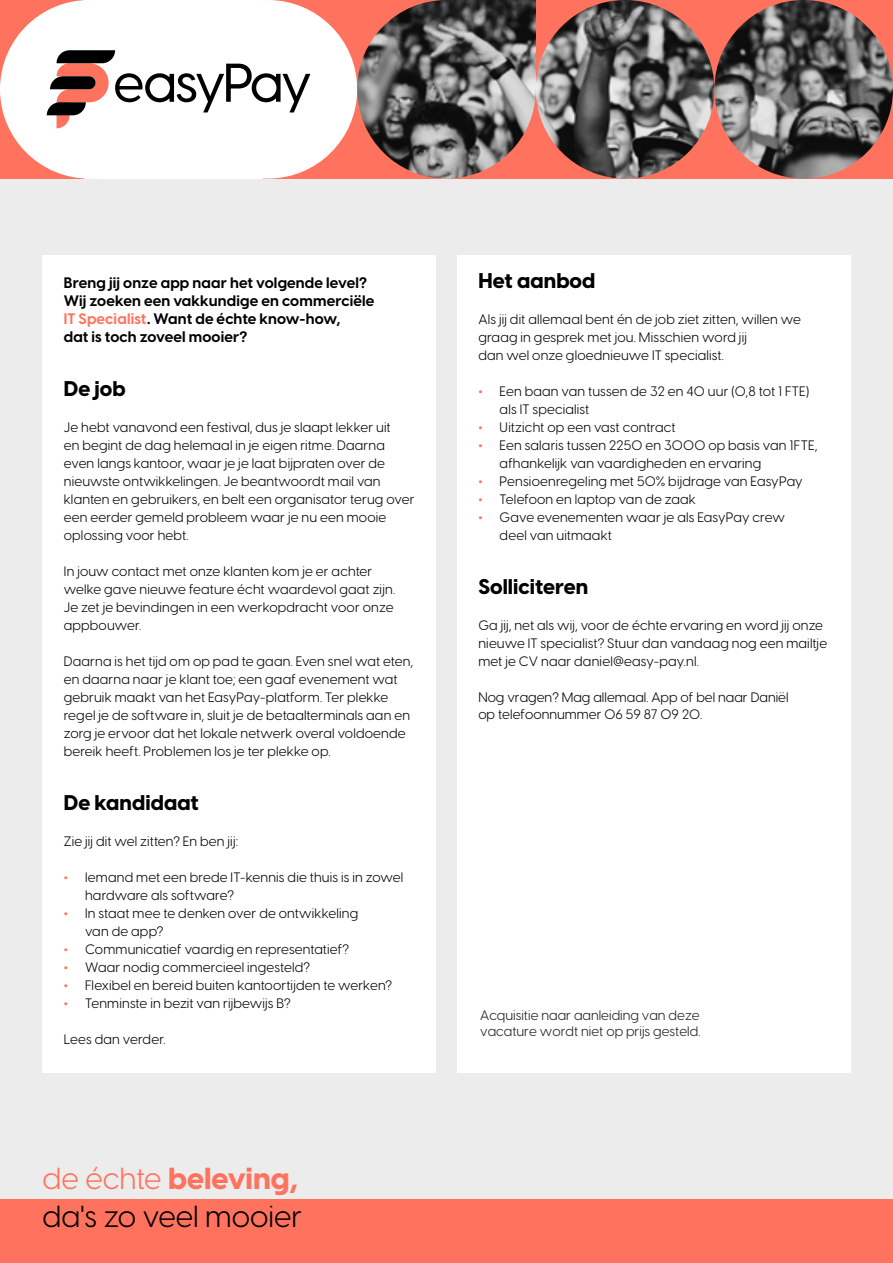
<style>
.page{position:relative;width:893px;height:1263px;background:#fff}
.page>*{position:absolute;margin:0;border:0;box-sizing:border-box;transform-origin:0 0}
.t1{font:30px/37.5px "Visby CF";color:#000}
.t2{font:800 21px "Visby CF";letter-spacing:.005em;color:#000}
.t3{font:700 15px/18px "Visby CF";letter-spacing:.01em;color:#000}
.t4{font:13.5px/18px "Visby CF";letter-spacing:.01em;color:#000}
.t5{font:13.5px/16.2px "Visby CF";color:#1e1e1c}
.s1{color:#ff735e}
.s2{font-family:"Amaranth";color:#ff735e}
.s3{font-weight:800;color:#ff735e}
</style>
<div class="page">
<div style="left:0;top:135px;width:893px;height:1080px;background:#ececec"></div>
<div style="left:0;top:0;width:893px;height:179px;background:#ff735e"></div>
<div style="left:43px;top:255px;width:393px;height:817px;background:#fff"></div>
<img style="left:456px;top:0;width:80px;height:80px">
<div style="left:0;top:0;width:179px;height:179px;background:#fff;border-radius:50%"></div>
<div style="left:179px;top:0;width:178px;height:179px;background:#fff;border-radius:50%"></div>
<img style="left:357px;top:0;width:179px;height:179px;border-radius:89px">
<img style="left:536px;top:0;width:178px;height:179px;border-radius:89px">
<div style="left:84px;top:0;width:179px;height:179px;background:#fff"></div>
<svg style="left:47px;top:50px;width:263px;height:78px"></svg>
<div style="left:457px;top:255px;width:393px;height:817px;background:#fff"></div>
<div style="left:0;top:1199px;width:893px;height:64px;background:#ff735e"></div>
<img style="left:714px;top:0;width:179px;height:179px;border-radius:89px">
<p class="t3" style="left:64px;top:273px;width:312px">Breng jij onze app naar het volgende level?<br>Wij zoeken een vakkundige en commerciële <span class="s1">IT Specialist</span>. Want de échte know-how,<br>dat is toch zoveel mooier?</p>
<h2 class="t2" style="left:64px;top:372px;width:64px">De job</h2>
<p class="t4" style="left:64px;top:417px;width:352px">Je hebt vanavond een festival, dus je slaapt lekker uit<br>en begint de dag helemaal in je eigen ritme. Daarna even langs kantoor, waar je je laat bijpraten over de nieuwste ontwikkelingen. Je beantwoordt mail van klanten en gebruikers, en belt een organisator terug over een eerder gemeld probleem waar je nu een mooie oplossing voor hebt.</p>
<p class="t4" style="left:64px;top:561px;width:333px">In jouw contact met onze klanten kom je er achter welke gave nieuwe feature écht waardevol gaat zijn.<br>Je zet je bevindingen in een werkopdracht voor onze appbouwer.</p>
<p class="t4" style="left:64px;top:651px;width:351px">Daarna is het tijd om op pad te gaan. Even snel wat eten, en daarna naar je klant toe; een gaaf evenement wat gebruik maakt van het EasyPay-platform. Ter plekke regel je de software in, sluit je de betaalterminals aan en zorg je ervoor dat het lokale netwerk overal voldoende bereik heeft. Problemen los je ter plekke op.</p>
<h2 class="t2" style="left:64px;top:786px;width:137px">De kandidaat</h2>
<p class="t4" style="left:64px;top:831px;width:176px">Zie jij dit wel zitten? En ben jij:</p>
<p class="t4" style="left:85px;top:867px;width:320px;text-indent:-21px"><span class="s2">•</span> Iemand met een brede IT-kennis die thuis is in zowel hardware als software?</p>
<p class="t4" style="left:85px;top:903px;width:275px;text-indent:-21px"><span class="s2">•</span> In staat mee te denken over de ontwikkeling van de app?</p>
<p class="t4" style="left:64px;top:939px;width:287px"><span class="s2">•</span> Communicatief vaardig en representatief?</p>
<p class="t4" style="left:64px;top:957px;width:248px"><span class="s2">•</span> Waar nodig commercieel ingesteld?</p>
<p class="t4" style="left:64px;top:975px;width:330px"><span class="s2">•</span> Flexibel en bereid buiten kantoortijden te werken?</p>
<p class="t4" style="left:64px;top:993px;width:229px"><span class="s2">•</span> Tenminste in bezit van rijbewijs B?</p>
<p class="t4" style="left:64px;top:1029px;width:103px">Lees dan verder.</p>
<h1 class="t1" style="left:43px;top:1158px;width:261px"><span class="s1">de échte</span> <span class="s3">beleving, </span>da's zo veel mooier</h1>
<h2 class="t2" style="left:478px;top:264px;width:118px">Het aanbod</h2>
<p class="t4" style="left:478px;top:309px;width:324px">Als jij dit allemaal bent én de job ziet zitten, willen we graag in gesprek met jou. Misschien word jij<br>dan wel onze gloednieuwe IT specialist.</p>
<p class="t4" style="left:500px;top:381px;width:311px;text-indent:-21px"><span class="s2">•</span> Een baan van tussen de 32 en 40 uur (0,8 tot 1 FTE) als IT specialist</p>
<p class="t4" style="left:478px;top:417px;width:199px"><span class="s2">•</span> Uitzicht op een vast contract</p>
<p class="t4" style="left:500px;top:435px;width:319px;text-indent:-21px"><span class="s2">•</span> Een salaris tussen 2250 en 3000 op basis van 1FTE, afhankelijk van vaardigheden en ervaring</p>
<p class="t4" style="left:478px;top:471px;width:326px"><span class="s2">•</span> Pensioenregeling met 50% bijdrage van EasyPay</p>
<p class="t4" style="left:478px;top:489px;width:219px"><span class="s2">•</span> Telefoon en laptop van de zaak</p>
<p class="t4" style="left:500px;top:507px;width:287px;text-indent:-21px"><span class="s2">•</span> Gave evenementen waar je als EasyPay crew deel van uitmaakt</p>
<h2 class="t2" style="left:478px;top:570px;width:111px">Solliciteren</h2>
<p class="t4" style="left:478px;top:615px;width:350px">Ga jij, net als wij, voor de échte ervaring en word jij onze nieuwe IT specialist? Stuur dan vandaag nog een mailtje met je CV naar daniel@easy-pay.nl.</p>
<p class="t4" style="left:478px;top:688px;width:312px;line-height:17.1px">Nog vragen? Mag allemaal. App of bel naar Daniël op telefoonnummer 06 59 87 09 20.</p>
<p class="t5" style="left:480px;top:1006px;width:222px">Acquisitie naar aanleiding van deze vacature wordt niet op prijs gesteld.</p>
</div>
